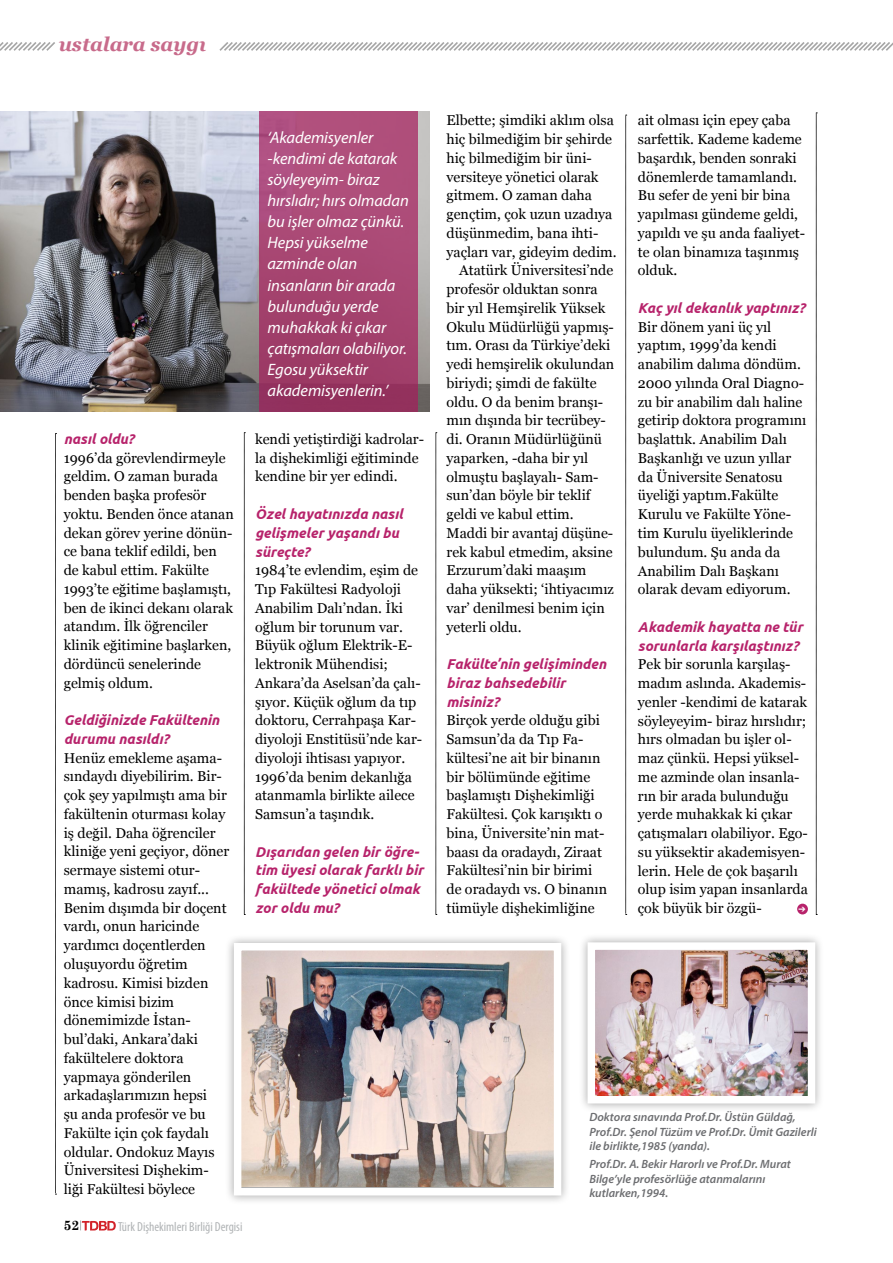
<style>
.page{position:relative;width:893px;height:1263px;background:#fff}
.page>*{position:absolute;margin:0;border:0;box-sizing:border-box;transform-origin:0 0}
.t1{font:italic 700 19.5px "Georgia";letter-spacing:-.005em;color:#c86b8b}
.t2{font:italic 16.5px/21px "Myriad Pro";letter-spacing:-.005em;color:#fff}
.t3{font:14.25px/18.8px "Georgia";color:#000}
.t4{font:italic 700 14.25px/18.8px "Ubuntu";color:#b7236b}
.t5{font:700 13.5px "Century Schoolbook";color:#000}
.t6{font:condensed 13.05px "Myriad Pro";color:#b1b4b6}
.t7{font:italic 600 12px/14.4px "Myriad Pro";color:#6d6e71}
</style>
<div class="page">
<svg style="left:55px;top:433px;width:2px;height:762px"></svg>
<svg style="left:436px;top:432px;width:1px;height:483px"></svg>
<svg style="left:625px;top:115px;width:2px;height:800px"></svg>
<svg style="left:244px;top:432px;width:1px;height:483px"></svg>
<svg style="left:816px;top:113px;width:1px;height:802px"></svg>
<svg style="left:0;top:42px;width:55px;height:9px"></svg>
<svg style="left:219px;top:42px;width:674px;height:9px"></svg>
<svg style="left:80px;top:1220px;width:36px;height:10px"></svg>
<div style="left:797px;top:904px;width:11px;height:10px;background:#b7236b;border-radius:50%"></div>
<div style="left:578px;top:933px;width:246px;height:179px;background:#000;opacity:.35"></div>
<img style="left:597px;top:951px;width:209px;height:143px">
<div style="left:588px;top:942px;width:227px;height:161px;border:8px solid #fff"></div>
<img style="left:0;top:111px;width:429px;height:300px">
<div style="left:260px;top:111px;width:158px;height:300px;background:linear-gradient(to bottom,#b55583,#983661)"></div>
<div style="left:225px;top:934px;width:345px;height:271px;background:#000;opacity:.35"></div>
<img style="left:243px;top:952px;width:309px;height:234px">
<div style="left:234px;top:943px;width:327px;height:252px;border:8px solid #fff"></div>
<h1 class="t1" style="left:59px;top:30px;width:149px">ustalara saygı</h1>
<p class="t2" style="left:268px;top:127px;width:143px">‘Akademisyenler -kendimi de katarak söyleyeyim- biraz hırslıdır; hırs olmadan bu işler olmaz çünkü.<br>Hepsi yükselme azminde olan insanların bir arada bulunduğu yerde muhakkak ki çıkar çatışmaları olabiliyor.<br>Egosu yüksektir akademisyenlerin.’</p>
<p class="t4" style="left:64px;top:429px;width:72px">nasıl oldu?</p>
<p class="t3" style="left:64px;top:448px;width:172px">1996’da görevlendirmeyle geldim. O zaman burada benden başka profesör yoktu. Benden önce atanan dekan görev yerine dönün&shy;ce bana teklif edildi, ben de kabul ettim. Fakülte<br>1993’te eğitime başlamıştı, ben de ikinci dekanı olarak atandım. İlk öğrenciler klinik eğitimine başlarken, dördüncü senelerinde gelmiş oldum.</p>
<p class="t4" style="left:64px;top:710px;width:157px">Geldiğinizde Fakültenin durumu nasıldı?</p>
<p class="t3" style="left:64px;top:748px;width:167px">Henüz emekleme aşama&shy;sındaydı diyebilirim. Bir&shy;çok şey yapılmıştı ama bir fakültenin oturması kolay iş değil. Daha öğrenciler kliniğe yeni geçiyor, döner sermaye sistemi otur&shy;mamış, kadrosu zayıf...<br>Benim dışımda bir doçent vardı, onun haricinde yardımcı doçentlerden oluşuyordu öğretim kadrosu. Kimisi bizden önce kimisi bizim dönemimizde İstan&shy;bul’daki, Ankara’daki fakültelere doktora yapmaya gönderilen arkadaşlarımızın hepsi<br>şu anda profesör ve bu<br>Fakülte için çok faydalı oldular. Ondokuz Mayıs<br>Üniversitesi Dişhekim&shy;liği Fakültesi böylece</p>
<p class="t5" style="left:64px;top:1217px;width:17px">52</p>
<p class="t6" style="left:118px;top:1218px;width:126px">Türk Dişhekimleri Birliği Dergisi</p>
<p class="t3" style="left:255px;top:429px;width:170px">kendi yetiştirdiği kadrolar&shy;la dişhekimliği eğitiminde kendine bir yer edindi.</p>
<p class="t4" style="left:255px;top:504px;width:149px">Özel hayatınızda nasıl gelişmeler yaşandı bu süreçte?</p>
<p class="t3" style="left:255px;top:560px;width:169px">1984’te evlendim, eşim de<br>Tıp Fakültesi Radyoloji<br>Anabilim Dalı’ndan. İki oğlum bir torunum var.<br>Büyük oğlum Elektrik-E&shy;lektronik Mühendisi;<br>Ankara’da Aselsan’da çalı&shy;şıyor. Küçük oğlum da tıp doktoru, Cerrahpaşa Kar&shy;diyoloji Enstitüsü’nde kar&shy;diyoloji ihtisası yapıyor.<br>1996’da benim dekanlığa atanmamla birlikte ailece<br>Samsun’a taşındık.</p>
<p class="t4" style="left:255px;top:842px;width:170px">Dışarıdan gelen bir öğre&shy;tim üyesi olarak farklı bir fakültede yönetici olmak zor oldu mu?</p>
<p class="t3" style="left:446px;top:110px;width:169px">Elbette; şimdiki aklım olsa</p>
<p class="t3" style="left:446px;top:129px;width:167px">hiç bilmediğim bir şehirde</p>
<p class="t3" style="left:446px;top:148px;width:147px">hiç bilmediğim bir üni-</p>
<p class="t3" style="left:446px;top:167px;width:154px">versiteye yönetici olarak</p>
<p class="t3" style="left:446px;top:185px;width:147px">gitmem. O zaman daha</p>
<p class="t3" style="left:446px;top:204px;width:167px">gençtim, çok uzun uzadıya</p>
<p class="t3" style="left:446px;top:223px;width:153px">düşünmedim, bana ihti-</p>
<p class="t3" style="left:446px;top:242px;width:172px">yaçları var, gideyim dedim.</p>
<p class="t3" style="left:459px;top:260px;width:156px">Atatürk Üniversitesi’nde</p>
<p class="t3" style="left:446px;top:279px;width:153px">profesör olduktan sonra</p>
<p class="t3" style="left:446px;top:298px;width:160px">bir yıl Hemşirelik Yüksek</p>
<p class="t3" style="left:446px;top:317px;width:169px">Okulu Müdürlüğü yapmış-</p>
<p class="t3" style="left:446px;top:335px;width:165px">tım. Orası da Türkiye’deki</p>
<p class="t3" style="left:446px;top:354px;width:169px">yedi hemşirelik okulundan</p>
<p class="t3" style="left:446px;top:373px;width:152px">biriydi; şimdi de fakülte</p>
<p class="t3" style="left:446px;top:392px;width:158px">oldu. O da benim branşı-</p>
<p class="t3" style="left:446px;top:410px;width:161px">mın dışında bir tecrübey-</p>
<p class="t3" style="left:446px;top:429px;width:157px">di. Oranın Müdürlüğünü</p>
<p class="t3" style="left:446px;top:448px;width:143px">yaparken, -daha bir yıl</p>
<p class="t3" style="left:446px;top:467px;width:154px">olmuştu başlayalı- Sam-</p>
<p class="t3" style="left:446px;top:485px;width:146px">sun’dan böyle bir teklif</p>
<p class="t3" style="left:446px;top:504px;width:129px">geldi ve kabul ettim.</p>
<p class="t3" style="left:446px;top:523px;width:168px">Maddi bir avantaj düşüne-</p>
<p class="t3" style="left:446px;top:542px;width:168px">rek kabul etmedim, aksine</p>
<p class="t3" style="left:446px;top:560px;width:141px">Erzurum’daki maaşım</p>
<p class="t3" style="left:446px;top:579px;width:169px">daha yüksekti; ‘ihtiyacımız</p>
<p class="t3" style="left:446px;top:598px;width:160px">var’ denilmesi benim için</p>
<p class="t3" style="left:446px;top:617px;width:77px">yeterli oldu.</p>
<p class="t4" style="left:446px;top:654px;width:161px">Fakülte’nin gelişiminden biraz bahsedebilir misiniz?</p>
<p class="t3" style="left:446px;top:710px;width:162px">Birçok yerde olduğu gibi<br>Samsun’da da Tıp Fa&shy;kültesi’ne ait bir binanın bir bölümünde eğitime başlamıştı Dişhekimliği<br>Fakültesi. Çok karışıktı o bina, Üniversite’nin mat&shy;baası da oradaydı, Ziraat<br>Fakültesi’nin bir birimi de oradaydı vs. O binanın tümüyle dişhekimliğine</p>
<p class="t3" style="left:638px;top:110px;width:169px">ait olması için epey çaba sarfettik. Kademe kademe başardık, benden sonraki dönemlerde tamamlandı.<br>Bu sefer de yeni bir bina yapılması gündeme geldi, yapıldı ve şu anda faaliyet&shy;te olan binamıza taşınmış olduk.</p>
<p class="t4" style="left:638px;top:298px;width:169px">Kaç yıl dekanlık yaptınız?</p>
<p class="t3" style="left:638px;top:317px;width:170px">Bir dönem yani üç yıl yaptım, 1999’da kendi anabilim dalıma döndüm.<br>2000 yılında Oral Diagno&shy;zu bir anabilim dalı haline getirip doktora programını başlattık. Anabilim Dalı<br>Başkanlığı ve uzun yıllar da Üniversite Senatosu üyeliği yaptım.Fakülte<br>Kurulu ve Fakülte Yöne&shy;tim Kurulu üyeliklerinde bulundum. Şu anda da<br>Anabilim Dalı Başkanı olarak devam ediyorum.</p>
<p class="t4" style="left:638px;top:617px;width:167px">Akademik hayatta ne tür sorunlarla karşılaştınız?</p>
<p class="t3" style="left:638px;top:654px;width:172px">Pek bir sorunla karşılaş&shy;madım aslında. Akademis&shy;yenler -kendimi de katarak söyleyeyim- biraz hırslıdır; hırs olmadan bu işler ol&shy;maz çünkü. Hepsi yüksel&shy;me azminde olan insanla&shy;rın bir arada bulunduğu yerde muhakkak ki çıkar çatışmaları olabiliyor. Ego&shy;su yüksektir akademisyen&shy;lerin. Hele de çok başarılı olup isim yapan insanlarda çok büyük bir özgü-</p>
<p class="t7" style="left:589px;top:1110px;width:229px">Doktora sınavında Prof.Dr. Üstün Güldağ,<br>Prof.Dr. Şenol Tüzüm ve Prof.Dr. Ümit Gazilerli ile birlikte,1985 (yanda).</p>
<p class="t7" style="left:589px;top:1157px;width:203px">Prof.Dr. A. Bekir Harorlı ve Prof.Dr. Murat<br>Bilge’yle profesörlüğe atanmalarını kutlarken,1994.</p>
</div>
